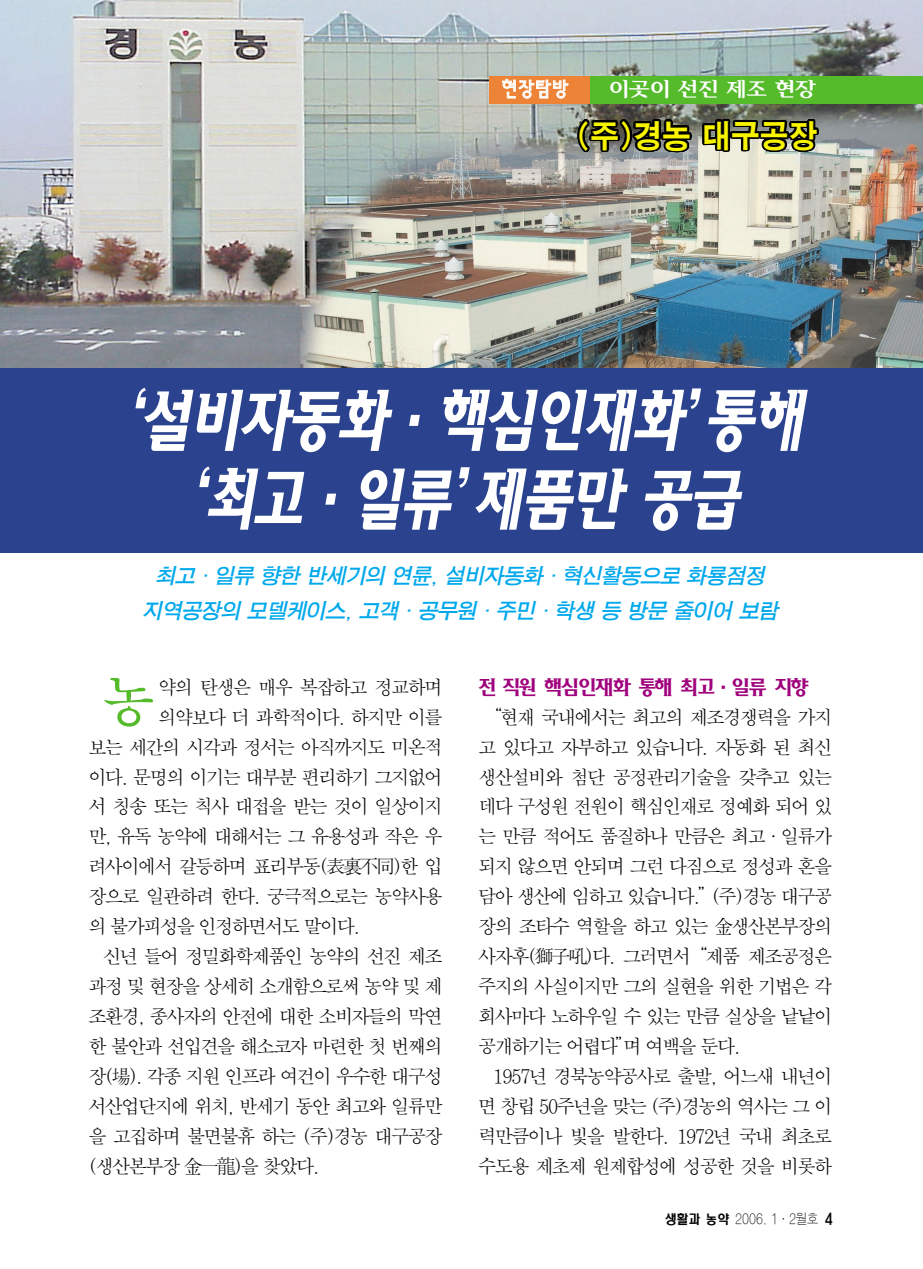
<style>
.page{position:relative;width:923px;height:1269px;background:#fff}
.page>*{position:absolute;margin:0;border:0;box-sizing:border-box;transform-origin:0 0}
.t1{font:italic 66.5px/78.8px "Soma B";color:#fff;text-align:center;scale:.8 1}
.t2{font:52.5px "SM Amu T";color:#55bb2b}
.t3{font:33.25px "SM Ago K";letter-spacing:-.035em;color:#000;scale:.9 1}
.t4{font:italic 21px/35px "SM Ago T";color:#00a8ec;text-align:center}
.t5{font:20.12px "Iris L";letter-spacing:-.075em;color:#fff;scale:1.1 1}
.t6{font:19.25px/29.9px "SM Amu S";letter-spacing:-.12em;color:#000;text-align:justify}
.t7{font:19.25px "Gasi B";letter-spacing:-.11em;color:#9f007c}
.t8{font:19.25px "Pino M";color:#fff;scale:1.1 1}
.t9{font:14px "SM Ago SE";color:#000;scale:.85 1}
.s1{font-family:"Cstre L";font-size:12.78px}
.s2{font-family:"Cstre L"}
</style>
<div class="page">
<img style="left:0;top:0;width:922px;height:369px">
<div style="left:0;top:369px;width:922px;height:184px;background:#2b438e"></div>
<div style="left:488px;top:76px;width:102px;height:27px;background:#ec8337"></div>
<div style="left:590px;top:76px;width:332px;height:27px;background:#55bb2b"></div>
<p class="t8" style="left:498px;top:80px;width:68px">현장탐방</p>
<p class="t5" style="left:607px;top:80px;width:191px">이곳이 선진 제조 현장</p>
<h3 class="t3" style="left:575px;top:121px;width:270px">(주)경농 대구공장</h3>
<h1 class="t1" style="left:89px;top:385px;width:909px">‘설비자동화·핵심인재화’통해 ‘최고·일류’제품만 공급</h1>
<p class="t4" style="left:142px;top:560px;width:643px">최고·일류 향한 반세기의 연륜,설비자동화·혁신활동으로 화룡점정 지역공장의 모델케이스,고객·공무원·주민·학생 등 방문 줄이어 보람</p>
<h2 class="t2" style="left:103px;top:678px;width:53px">농</h2>
<p class="t6" style="left:158px;top:673px;width:286px">약의 탄생은 매우 복잡하고 정교하며</p>
<p class="t6" style="left:158px;top:703px;width:286px">의약보다 더 과학적이다. 하지만 이를</p>
<p class="t6" style="left:88px;top:733px;width:356px">보는 세간의 시각과 정서는 아직까지도 미온적</p>
<p class="t6" style="left:88px;top:763px;width:356px">이다. 문명의 이기는 대부분 편리하기 그지없어</p>
<p class="t6" style="left:88px;top:793px;width:356px">서 칭송 또는 칙사 대접을 받는 것이 일상이지</p>
<p class="t6" style="left:88px;top:823px;width:356px">만, 유독 농약에 대해서는 그 유용성과 작은 우</p>
<p class="t6" style="left:88px;top:853px;width:356px">려사이에서 갈등하며 표리부동(表裏不同)한 입</p>
<p class="t6" style="left:88px;top:882px;width:356px">장으로 일관하려 한다. 궁극적으로는 농약사용</p>
<p class="t6" style="left:88px;top:912px;width:274px">의 불가피성을 인정하면서도 말이다.</p>
<p class="t6" style="left:103px;top:942px;width:341px">신년 들어 정밀화학제품인 농약의 선진 제조</p>
<p class="t6" style="left:88px;top:972px;width:356px">과정 및 현장을 상세히 소개함으로써 농약 및 제</p>
<p class="t6" style="left:88px;top:1002px;width:356px">조환경, 종사자의 안전에 대한 소비자들의 막연</p>
<p class="t6" style="left:88px;top:1032px;width:356px">한 불안과 선입견을 해소코자 마련한 첫 번째의</p>
<p class="t6" style="left:88px;top:1062px;width:356px">장(場). 각종 지원 인프라 여건이 우수한 대구성</p>
<p class="t6" style="left:88px;top:1092px;width:356px">서산업단지에 위치, 반세기 동안 최고와 일류만</p>
<p class="t6" style="left:88px;top:1122px;width:356px">을 고집하며 불면불휴 하는 (주)경농 대구공장</p>
<p class="t6" style="left:88px;top:1152px;width:233px">(생산본부장 金一龍)을 찾았다.</p>
<p class="t7" style="left:477px;top:678px;width:333px">전 직원 핵심인재화 통해 최고·일류 지향</p>
<p class="t6" style="left:477px;top:703px;width:356px">“현재 국내에서는 최고의 제조경쟁력을 가지 고 있다고 자부하고 있습니다. 자동화 된 최신 생산설비와 첨단 공정관리기술을 갖추고 있는 데다 구성원 전원이 핵심인재로 정예화 되어 있 는 만큼 적어도 품질하나 만큼은 최고·일류가 되지 않으면 안되며 그런 다짐으로 정성과 혼을 담아 생산에 임하고 있습니다.”(주)경농 대구공 장의 조타수 역할을 하고 있는 金생산본부장의 사자후(獅子吼)다. 그러면서“제품 제조공정은 주지의 사실이지만 그의 실현을 위한 기법은 각 회사마다 노하우일 수 있는 만큼 실상을 낱낱이 공개하기는 어렵다”며 여백을 둔다.</p>
<p class="t6" style="left:477px;top:1062px;width:356px;text-indent:15px">1957년 경북농약공사로 출발, 어느새 내년이 면 창립 50주년을 맞는 (주)경농의 역사는 그 이 력만큼이나 빛을 발한다. 1972년 국내 최초로 수도용 제초제 원제합성에 성공한 것을 비롯하</p>
<p class="t9" style="left:664px;top:1212px;width:200px"><span class="s1">생활과 농약</span> 2006. 1·2월호 <span class="s2">4</span></p>
</div>
